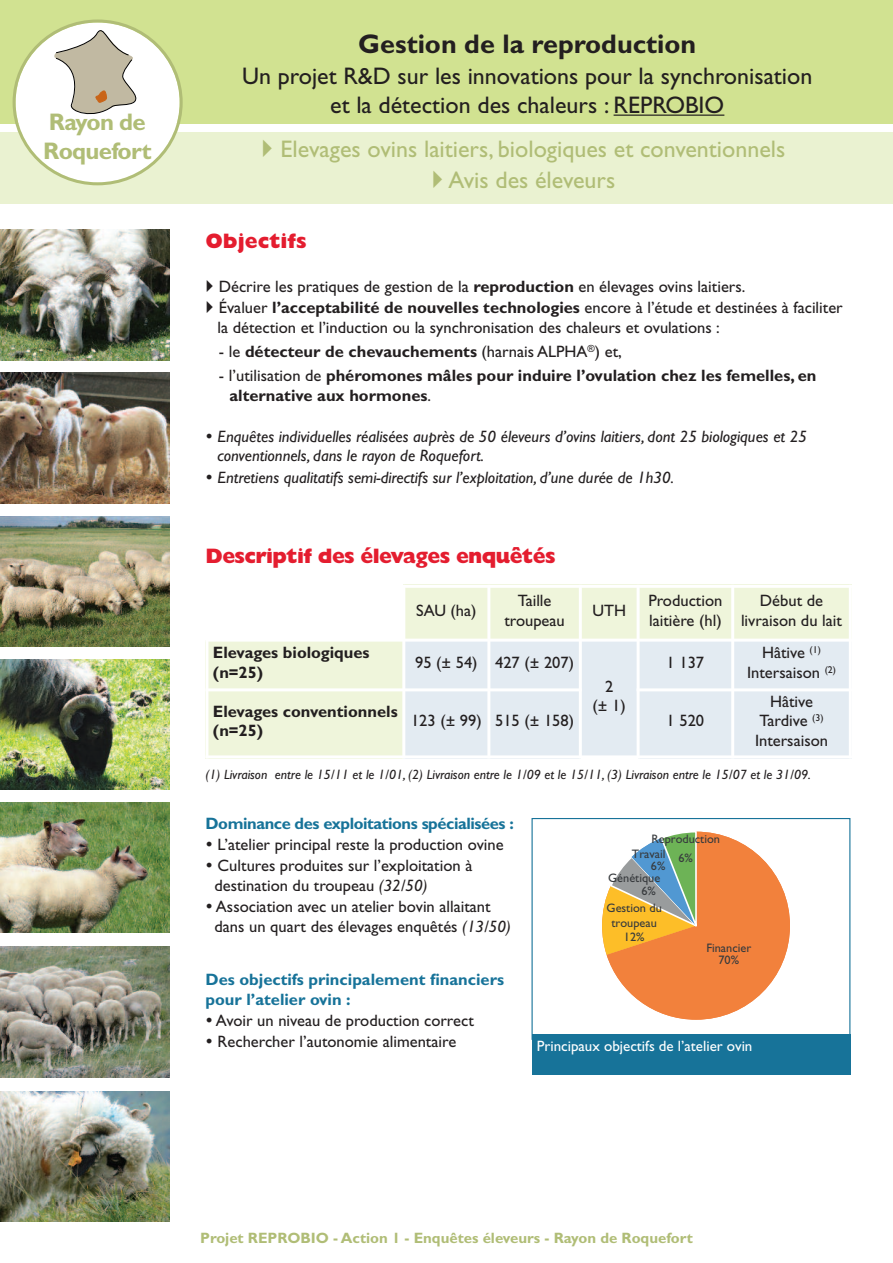
<style>
.page{position:relative;width:893px;height:1263px;background:#fff}
.page>*{position:absolute;margin:0;border:0;box-sizing:border-box;transform-origin:0 0}
.t1{font:700 27px "Gill Sans Std";color:#231f20}
.t2{font:24px/28.8px "Gill Sans Std";color:#231f20;text-align:center}
.t3{font:24px/30.9px "Gill Sans Std";color:#b0bd76;text-align:center}
.t4{font:700 24px/28.8px "Gill Sans Std";letter-spacing:-.03em;color:#b0bd76}
.t5{font:800 21px "Gill Sans Std";letter-spacing:-.03em;color:#e41d2f}
.t6{font:800 21px "Gill Sans Std";color:#e41d2f}
.t7{font:16.5px/19.8px "Gill Sans Std";color:#231f20;text-align:center}
.t8{font:italic 16.5px/19.8px "Gill Sans Std";color:#231f20}
.t9{font:700 16.5px/19.8px "Gill Sans Std";color:#231f20}
.t10{font:700 16.5px/19.8px "Gill Sans Std";color:#177399}
.t11{font:700 16.5px "Gill Sans Std";letter-spacing:-.025em;color:#177399}
.t12{font:700 15px "Gill Sans Std";color:#b0bd76}
.t13{font:15px "Gill Sans Std";color:#fff}
.t14{font:italic 13.5px "Gill Sans Std";color:#231f20}
.t15{font:12.3px/14.2px "Gill Sans Std";color:#373a3d;text-align:center}
.s1{font-weight:700}
.s2{font-weight:400}
.s3{font-style:italic}
</style>
<div class="page">
<div style="left:0;top:132px;width:893px;height:72px;background:#eaf2d1"></div>
<div style="left:0;top:0;width:893px;height:124px;background:#d1e291"></div>
<svg style="left:13px;top:20px;width:170px;height:165px"></svg>
<hr style="left:614px;top:115px;width:110px;height:1px;background:#231f20">
<img style="left:0;top:230px;width:169px;height:130px">
<img style="left:0;top:373px;width:169px;height:130px">
<img style="left:0;top:516px;width:169px;height:130px">
<img style="left:0;top:659px;width:169px;height:130px">
<img style="left:0;top:802px;width:169px;height:131px">
<img style="left:0;top:947px;width:169px;height:130px">
<img style="left:0;top:1091px;width:169px;height:131px">
<svg style="left:602px;top:831px;width:188px;height:189px"></svg>
<div style="left:531px;top:818px;width:319px;height:222px;border:1px solid #177399"></div>
<div style="left:531px;top:1034px;width:319px;height:40px;background:#177399"></div>
<div style="left:404px;top:585px;width:85px;height:55px;background:#eff5db"></div>
<div style="left:489px;top:585px;width:91px;height:55px;background:#eff5db"></div>
<div style="left:580px;top:585px;width:58px;height:55px;background:#eff5db"></div>
<div style="left:638px;top:585px;width:95px;height:55px;background:#eff5db"></div>
<div style="left:733px;top:585px;width:119px;height:55px;background:#eff5db"></div>
<div style="left:205px;top:640px;width:199px;height:50px;background:#eff5db"></div>
<div style="left:404px;top:640px;width:85px;height:50px;background:#e3ebf2"></div>
<div style="left:489px;top:640px;width:91px;height:50px;background:#e3ebf2"></div>
<div style="left:580px;top:640px;width:58px;height:117px;background:#e3ebf2"></div>
<div style="left:638px;top:640px;width:95px;height:50px;background:#e3ebf2"></div>
<div style="left:733px;top:640px;width:119px;height:50px;background:#e3ebf2"></div>
<div style="left:205px;top:690px;width:199px;height:68px;background:#eff5db"></div>
<div style="left:404px;top:690px;width:85px;height:68px;background:#e3ebf2"></div>
<div style="left:489px;top:690px;width:91px;height:68px;background:#e3ebf2"></div>
<div style="left:638px;top:690px;width:95px;height:68px;background:#e3ebf2"></div>
<div style="left:733px;top:690px;width:119px;height:68px;background:#e3ebf2"></div>
<hr style="left:205px;top:585px;width:3px;height:173px;background:#fff">
<hr style="left:402px;top:585px;width:3px;height:173px;background:#fff">
<hr style="left:487px;top:585px;width:3px;height:173px;background:#fff">
<hr style="left:579px;top:585px;width:3px;height:173px;background:#fff">
<hr style="left:637px;top:585px;width:3px;height:173px;background:#fff">
<hr style="left:731px;top:585px;width:3px;height:173px;background:#fff">
<hr style="left:849px;top:585px;width:3px;height:173px;background:#fff">
<hr style="left:205px;top:585px;width:647px;height:3px;background:#fff">
<hr style="left:205px;top:639px;width:647px;height:3px;background:#fff">
<hr style="left:205px;top:688px;width:377px;height:3px;background:#fff">
<hr style="left:637px;top:688px;width:215px;height:3px;background:#fff">
<hr style="left:205px;top:755px;width:647px;height:3px;background:#fff">
<h2 class="t4" style="left:43px;top:110px;width:110px">Rayon de<br>Roquefort</h2>
<h1 class="t1" style="left:358px;top:34px;width:339px">Gestion de la reproduction</h1>
<h2 class="t2" style="left:242px;top:64px;width:572px">Un projet R&amp;D sur les innovations pour la synchronisation et la détection des chaleurs : REPROBIO</h2>
<h2 class="t3" style="left:281px;top:136px;width:506px">Elevages ovins laitiers, biologiques et conventionnels<br>Avis des éleveurs</h2>
<p class="t6" style="left:205px;top:233px;width:103px">Objectifs</p>
<p class="t7" style="left:217px;top:277px;width:627px;line-height:20.5px;text-align:left">Décrire les pratiques de gestion de la <span class="s1">reproduction</span> en élevages ovins laitiers.<br>Évaluer <span class="s1">l’acceptabilité de nouvelles technologies</span> encore à l’étude et destinées à faciliter la détection et l’induction ou la synchronisation des chaleurs et ovulations :</p>
<p class="t9" style="left:219px;top:343px;width:404px"><span class="s2">- le</span> détecteur de chevauchements <span class="s2">(harnais ALPHA</span><sup>®</sup><span class="s2">) et,</span></p>
<p class="t9" style="left:229px;top:367px;width:589px;text-indent:-11px"><span class="s2">- l’utilisation de</span> phéromones mâles pour induire l’ovulation chez les femelles, en alternative aux hormones<span class="s2">.</span></p>
<p class="t8" style="left:217px;top:428px;width:591px;text-indent:-12px">• Enquêtes individuelles réalisées auprès de 50 éleveurs d’ovins laitiers, dont 25 biologiques et 25 conventionnels, dans le rayon de Roquefort.</p>
<p class="t8" style="left:205px;top:469px;width:470px">• Entretiens qualitatifs semi-directifs sur l’exploitation, d’une durée de 1h30.</p>
<p class="t5" style="left:205px;top:548px;width:352px">Descriptif des élevages enquêtés</p>
<p class="t7" style="left:416px;top:602px;width:62px">SAU (ha)</p>
<p class="t7" style="left:504px;top:592px;width:62px">Taille troupeau</p>
<p class="t7" style="left:592px;top:602px;width:35px">UTH</p>
<p class="t7" style="left:648px;top:592px;width:76px;text-align:left">Production laitière (hl)</p>
<p class="t7" style="left:741px;top:592px;width:102px">Début de livraison du lait</p>
<p class="t7" style="left:667px;top:654px;width:39px">1 137</p>
<p class="t7" style="left:747px;top:644px;width:90px">Hâtive <sup>(1)<br></sup>Intersaison <sup>(2)</sup></p>
<p class="t9" style="left:213px;top:644px;width:158px">Elevages biologiques (n=25)</p>
<p class="t7" style="left:415px;top:654px;width:160px">95 (± 54) 427 (± 207)</p>
<p class="t7" style="left:593px;top:678px;width:35px">2<br>(± 1)</p>
<p class="t7" style="left:755px;top:693px;width:75px">Hâtive<br>Tardive <sup>(3)<br></sup>Intersaison</p>
<p class="t14" style="left:205px;top:769px;width:607px">(1) Livraison entre le 15/11 et le 1/01, (2) Livraison entre le 1/09 et le 15/11, (3) Livraison entre le 15/07 et le 31/09.</p>
<p class="t9" style="left:213px;top:702px;width:186px">Elevages conventionnels (n=25)</p>
<p class="t7" style="left:411px;top:712px;width:165px">123 (± 99) 515 (± 158)</p>
<p class="t7" style="left:667px;top:712px;width:39px">1 520</p>
<p class="t11" style="left:205px;top:817px;width:310px">Dominance des exploitations spécialisées :</p>
<p class="t7" style="left:205px;top:836px;width:300px">• L’atelier principal reste la production ovine</p>
<p class="t7" style="left:214px;top:857px;width:259px;text-align:left;text-indent:-9px">• Cultures produites sur l’exploitation à destination du troupeau <span class="s3">(32/50)</span></p>
<p class="t7" style="left:214px;top:898px;width:298px;text-align:left;text-indent:-9px">• Association avec un atelier bovin allaitant dans un quart des élevages enquêtés <span class="s3">(13/50)</span></p>
<p class="t10" style="left:205px;top:971px;width:300px">Des objectifs principalement financiers pour l’atelier ovin :</p>
<p class="t7" style="left:205px;top:1012px;width:270px">• Avoir un niveau de production correct</p>
<p class="t7" style="left:205px;top:1033px;width:252px">• Rechercher l’autonomie alimentaire</p>
<p class="t13" style="left:537px;top:1040px;width:217px">Principaux objectifs de l’atelier ovin</p>
<p class="t15" style="left:632px;top:832px;width:90px;line-height:14.9px;text-align:left;text-indent:19px">Reproduction<br>Travail 6%</p>
<p class="t15" style="left:651px;top:860px;width:16px">6%</p>
<p class="t15" style="left:641px;top:873px;width:20px;line-height:12.6px;text-align:left;text-indent:-33px">Génétique<br>6%</p>
<p class="t15" style="left:607px;top:902px;width:57px">Gestion du troupeau<br>12%</p>
<p class="t15" style="left:706px;top:942px;width:46px;line-height:12.3px">Financier<br>70%</p>
<p class="t12" style="left:200px;top:1233px;width:494px">Projet REPROBIO - Action 1 - Enquêtes éleveurs - Rayon de Roquefort</p>
</div>
